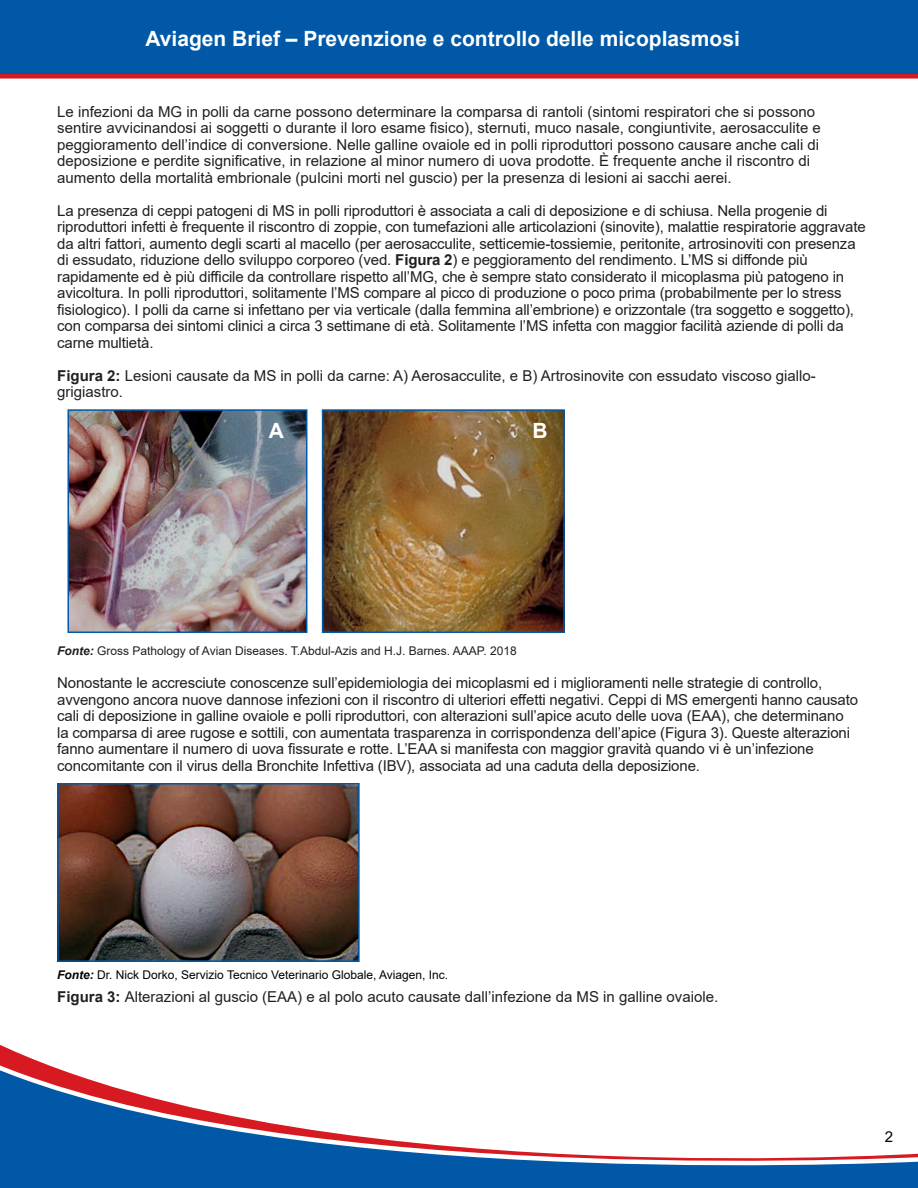
<style>
.page{position:relative;width:918px;height:1188px;background:#fff}
.page>*{position:absolute;margin:0;border:0;box-sizing:border-box;transform-origin:0 0}
.t1{font:700 21px "Arial";color:#fff}
.t2{font:900 18px "Arial";color:#fff}
.t3{font:15px/16.5px "Arial";letter-spacing:-.01em;color:#231f20}
.t4{font:15px "Arial";color:#000}
.t5{font:12px "Arial";color:#231f20}
.t6{font:12px "Arial";color:#000}
.s1{font-weight:700}
.s2{font-weight:700;font-style:italic}
</style>
<div class="page">
<svg style="left:0;top:1051px;width:918px;height:137px"></svg>
<svg style="left:0;top:0;width:918px;height:79px;background:#14549b"></svg>
<img style="left:71px;top:412px;width:233px;height:218px">
<div style="left:68px;top:409px;width:239px;height:224px;border:2px solid #0158a6"></div>
<img style="left:325px;top:412px;width:237px;height:218px">
<div style="left:322px;top:409px;width:243px;height:224px;border:2px solid #0158a6"></div>
<img style="left:60px;top:786px;width:297px;height:173px">
<div style="left:57px;top:783px;width:303px;height:179px;border:2px solid #0158a6"></div>
<div style="left:167px;top:27px;width:569px;height:36px;background:#0158a6;border-radius:18px"></div>
<div style="left:165px;top:25px;width:573px;height:39px;border:1px solid #0158a6;border-radius:19px"></div>
<div style="left:167px;top:27px;width:569px;height:35px;border:1px solid #0158a6;border-radius:17px"></div>
<h1 class="t1" style="left:145px;top:24px;width:596px">Aviagen Brief – Prevenzione e controllo delle micoplasmosi</h1>
<p class="t2" style="left:192px;top:32px;width:535px">Aviagen Brief - Mycoplasmosis Prevention and Control</p>
<p class="t3" style="left:57px;top:103px;width:765px">Le infezioni da MG in polli da carne possono determinare la comparsa di rantoli (sintomi respiratori che si possono sentire avvicinandosi ai soggetti o durante il loro esame fisico), sternuti, muco nasale, congiuntivite, aerosacculite e peggioramento dell’indice di conversione. Nelle galline ovaiole ed in polli riproduttori possono causare anche cali di deposizione e perdite significative, in relazione al minor numero di uova prodotte. È frequente anche il riscontro di aumento della mortalità embrionale (pulcini morti nel guscio) per la presenza di lesioni ai sacchi aerei.</p>
<p class="t3" style="left:57px;top:202px;width:810px">La presenza di ceppi patogeni di MS in polli riproduttori è associata a cali di deposizione e di schiusa. Nella progenie di riproduttori infetti è frequente il riscontro di zoppie, con tumefazioni alle articolazioni (sinovite), malattie respiratorie aggravate da altri fattori, aumento degli scarti al macello (per aerosacculite, setticemie-tossiemie, peritonite, artrosinoviti con presenza di essudato, riduzione dello sviluppo corporeo (ved. <span class="s1">Figura 2</span>) e peggioramento del rendimento. L’MS si diffonde più rapidamente ed è più difficile da controllare rispetto all’MG, che è sempre stato considerato il micoplasma più patogeno in avicoltura. In polli riproduttori, solitamente l’MS compare al picco di produzione o poco prima (probabilmente per lo stress fisiologico). I polli da carne si infettano per via verticale (dalla femmina all’embrione) e orizzontale (tra soggetto e soggetto), con comparsa dei sintomi clinici a circa 3 settimane di età. Solitamente l’MS infetta con maggior facilità aziende di polli da carne multietà.</p>
<p class="t3" style="left:57px;top:367px;width:760px"><span class="s1">Figura 2:</span> Lesioni causate da MS in polli da carne: A) Aerosacculite, e B) Artrosinovite con essudato viscoso giallo&shy;grigiastro.</p>
<h1 class="t1" style="left:269px;top:416px;width:17px">A</h1>
<h1 class="t1" style="left:532px;top:416px;width:17px">B</h1>
<p class="t5" style="left:57px;top:643px;width:461px"><span class="s2">Fonte:</span> Gross Pathology of Avian Diseases. T.Abdul-Azis and H.J. Barnes. AAAP. 2018</p>
<p class="t3" style="left:57px;top:675px;width:802px">Nonostante le accresciute conoscenze sull’epidemiologia dei micoplasmi ed i miglioramenti nelle strategie di controllo, avvengono ancora nuove dannose infezioni con il riscontro di ulteriori effetti negativi. Ceppi di MS emergenti hanno causato cali di deposizione in galline ovaiole e polli riproduttori, con alterazioni sull’apice acuto delle uova (EAA), che determinano la comparsa di aree rugose e sottili, con aumentata trasparenza in corrispondenza dell’apice (Figura 3). Queste alterazioni fanno aumentare il numero di uova fissurate e rotte. L’EAA si manifesta con maggior gravità quando vi è un’infezione concomitante con il virus della Bronchite Infettiva (IBV), associata ad una caduta della deposizione.</p>
<p class="t6" style="left:57px;top:966px;width:393px"><span class="s2">Fonte:</span> Dr. Nick Dorko, Servizio Tecnico Veterinario Globale, Aviagen, Inc.</p>
<p class="t3" style="left:57px;top:988px;width:663px"><span class="s1">Figura 3:</span> Alterazioni al guscio (EAA) e al polo acuto causate dall’infezione da MS in galline ovaiole.</p>
<p class="t4" style="left:885px;top:1126px;width:10px">2</p>
</div>
